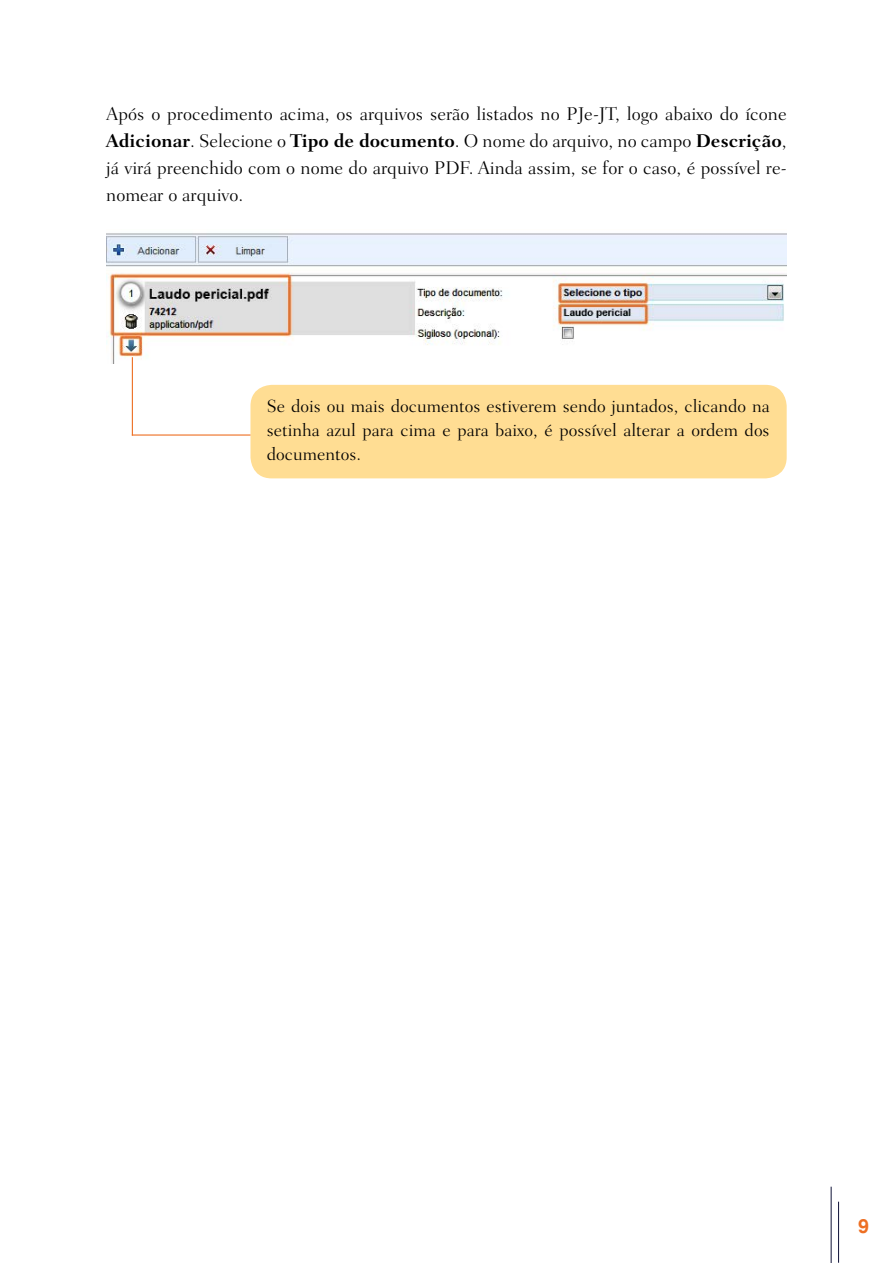
<style>
.page{position:relative;width:893px;height:1263px;background:#fff}
.page>*{position:absolute;margin:0;border:0;box-sizing:border-box;transform-origin:0 0}
.t1{font:700 19.5px "Helvetica";color:#ed6f23}
.t2{font:300 18.75px/27px "Fairfield LT Std";color:#000;text-align:justify}
.t3{font:300 18px/24px "Fairfield LT Std";color:#000;text-align:justify}
.s1{font-weight:700}
</style>
<div class="page">
<hr style="left:831px;top:1187px;width:1px;height:76px;background:#0f1137">
<hr style="left:838px;top:1202px;width:1px;height:61px;background:#0f1137">
<img style="left:106px;top:233px;width:681px;height:131px">
<div style="left:250px;top:385px;width:537px;height:93px;background:#ffdd93;border-radius:21px"></div>
<hr style="left:132px;top:357px;width:1px;height:79px;background:#ed6f23">
<hr style="left:132px;top:434px;width:118px;height:2px;background:#ed6f23">
<p class="t2" style="left:106px;top:100px;width:682px">Após o procedimento acima, os arquivos serão listados no PJe-JT, logo abaixo do ícone <span class="s1">Adicionar</span>. Selecione o <span class="s1">Tipo de documento</span>. O nome do arquivo, no campo <span class="s1">Descrição</span>, já virá preenchido com o nome do arquivo PDF. Ainda assim, se for o caso, é possível re&shy;nomear o arquivo.</p>
<p class="t3" style="left:267px;top:394px;width:504px">Se dois ou mais documentos estiverem sendo juntados, clicando na setinha azul para cima e para baixo, é possível alterar a ordem dos documentos.</p>
<p class="t1" style="left:858px;top:1214px;width:12px">9</p>
</div>
